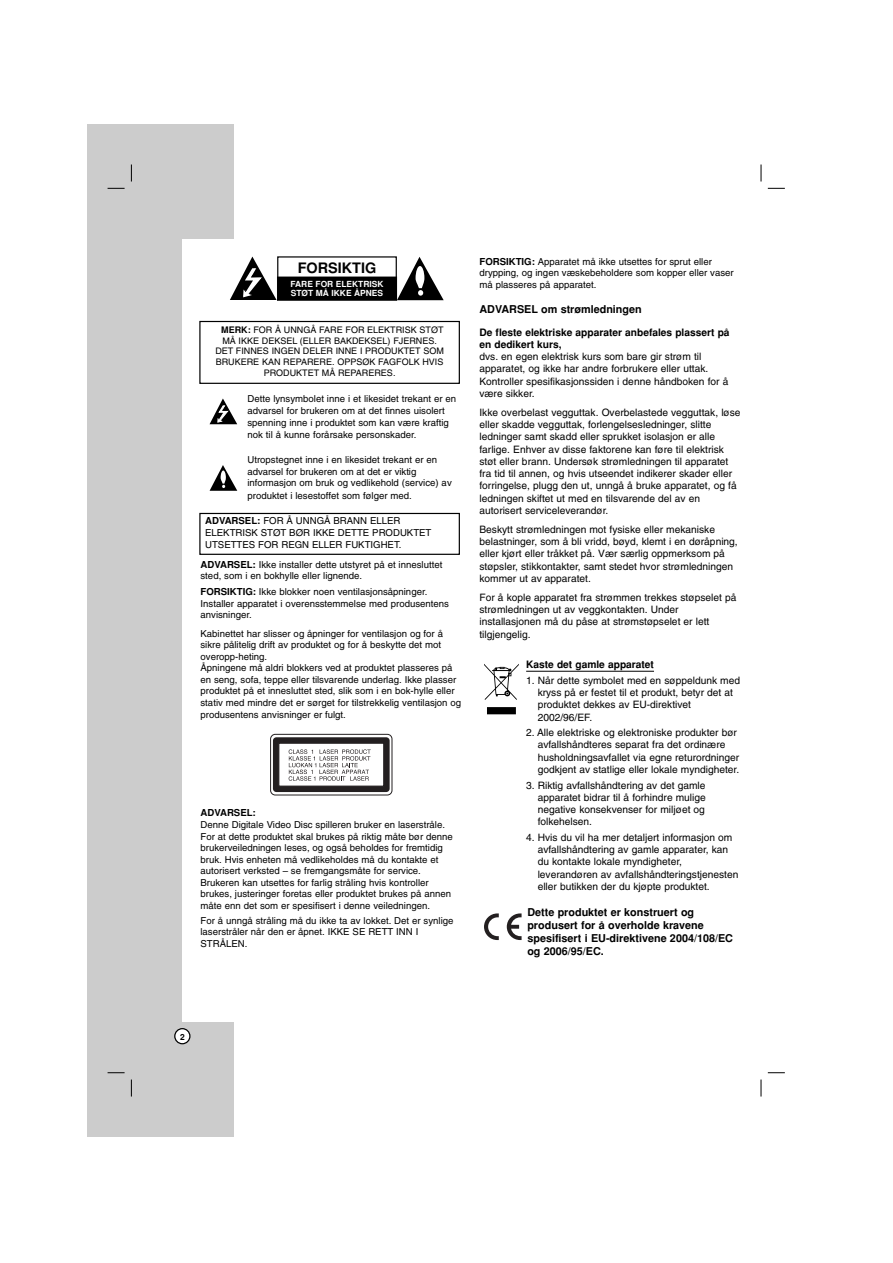
<style>
.page{position:relative;width:893px;height:1263px;background:#fff}
.page>*{position:absolute;margin:0;border:0;box-sizing:border-box;transform-origin:0 0}
.t1{font:700 14.4px "Helvetica";color:#000}
.t2{font:700 10.8px/12.9px "Helvetica";color:#000}
.t3{font:10.2px/12.3px "Helvetica";color:#000}
.t4{font:700 10.2px/12.3px "Helvetica";color:#000}
.t5{font:9.6px/11.6px "Helvetica";color:#000}
.t6{font:700 9.6px "Helvetica";color:#000}
.t7{font:9px "Helvetica";color:#000}
.t8{font:700 8.4px/8.4px "Helvetica";color:#fff}
.t9{font:700 8.4px "Helvetica";color:#000}
.s1{font-weight:700}
</style>
<div class="page">
<div style="left:88px;top:124px;width:146px;height:1013px;background:#ccc"></div>
<svg style="left:174px;top:1028px;width:16px;height:16px"></svg>
<svg style="left:131px;top:1080px;width:1px;height:17px"></svg>
<svg style="left:760px;top:1080px;width:1px;height:17px"></svg>
<svg style="left:108px;top:1072px;width:17px;height:1px"></svg>
<svg style="left:767px;top:1072px;width:17px;height:1px"></svg>
<svg style="left:760px;top:165px;width:1px;height:17px"></svg>
<svg style="left:767px;top:188px;width:17px;height:1px"></svg>
<svg style="left:131px;top:165px;width:1px;height:17px"></svg>
<svg style="left:108px;top:188px;width:17px;height:1px"></svg>
<div style="left:182px;top:240px;width:111px;height:782px;background:#fff"></div>
<hr style="left:526px;top:671px;width:128px;height:1px;background:#000">
<div style="left:270px;top:734px;width:122px;height:61px;background:linear-gradient(to right,#fcfcfc,#f3f3f3);border:1px solid #231f20;border-radius:5px"></div>
<div style="left:273px;top:737px;width:116px;height:55px;background:#231f20;border-radius:3px"></div>
<div style="left:279px;top:743px;width:105px;height:43px;background:#fff;border:1px solid #231f20"></div>
<svg style="left:288px;top:749px;width:82px;height:32px"></svg>
<svg style="left:209px;top:465px;width:28px;height:26px"></svg>
<svg style="left:209px;top:399px;width:28px;height:25px"></svg>
<svg style="left:230px;top:257px;width:46px;height:43px"></svg>
<div style="left:278px;top:277px;width:118px;height:23px;background:#000"></div>
<div style="left:277px;top:277px;width:120px;height:24px;border:1px solid #000"></div>
<svg style="left:397px;top:257px;width:46px;height:43px"></svg>
<div style="left:199px;top:513px;width:261px;height:42px;border:1px solid #000"></div>
<div style="left:199px;top:321px;width:261px;height:63px;border:1px solid #000"></div>
<svg style="left:484px;top:664px;width:35px;height:50px"></svg>
<svg style="left:484px;top:913px;width:15px;height:27px"></svg>
<svg style="left:507px;top:913px;width:14px;height:27px"></svg>
<h1 class="t1" style="left:298px;top:262px;width:80px">FORSIKTIG</h1>
<p class="t8" style="left:290px;top:281px;width:94px">FARE FOR ELEKTRISK<br>STØT MÅ IKKE ÅPNES</p>
<p class="t7" style="left:221px;top:326px;width:224px"><span class="s1">MERK:</span> FOR Å UNNGÅ FARE FOR ELEKTRISK STØT</p>
<p class="t7" style="left:222px;top:337px;width:216px">MÅ IKKE DEKSEL (ELLER BAKDEKSEL) FJERNES.</p>
<p class="t7" style="left:215px;top:348px;width:230px">DET FINNES INGEN DELER INNE I PRODUKTET SOM</p>
<p class="t7" style="left:216px;top:359px;width:229px">BRUKERE KAN REPARERE. OPPSØK FAGFOLK HVIS</p>
<p class="t7" style="left:264px;top:370px;width:133px">PRODUKTET MÅ REPARERES.</p>
<p class="t5" style="left:247px;top:394px;width:210px">Dette lynsymbolet inne i et likesidet trekant er en advarsel for brukeren om at det finnes uisolert spenning inne i produktet som kan være kraftig nok til å kunne forårsake personskader.</p>
<p class="t5" style="left:247px;top:455px;width:206px">Utropstegnet inne i en likesidet trekant er en advarsel for brukeren om at det er viktig informasjon om bruk og vedlikehold (service) av produktet i lesestoffet som følger med.</p>
<p class="t5" style="left:205px;top:516px;width:228px;line-height:12px"><span class="s1">ADVARSEL:</span> FOR Å UNNGÅ BRANN ELLER<br>ELEKTRISK STØT BØR IKKE DETTE PRODUKTET<br>UTSETTES FOR REGN ELLER FUKTIGHET.</p>
<p class="t5" style="left:200px;top:560px;width:243px;line-height:10.9px"><span class="s1">ADVARSEL:</span> Ikke installer dette utstyret på et innesluttet sted, som i en bokhylle eller lignende.</p>
<p class="t5" style="left:200px;top:587px;width:250px"><span class="s1">FORSIKTIG:</span> Ikke blokker noen ventilasjonsåpninger.<br>Installer apparatet i overensstemmelse med produsentens anvisninger.</p>
<p class="t5" style="left:200px;top:628px;width:262px">Kabinettet har slisser og åpninger for ventilasjon og for å sikre pålitelig drift av produktet og for å beskytte det mot overopp-heting.<br>Åpningene må aldri blokkers ved at produktet plasseres på en seng, sofa, teppe eller tilsvarende underlag. Ikke plasser produktet på et innesluttet sted, slik som i en bok-hylle eller stativ med mindre det er sørget for tilstrekkelig ventilasjon og produsentens anvisninger er fulgt.</p>
<p class="t6" style="left:200px;top:810px;width:57px">ADVARSEL:</p>
<p class="t5" style="left:200px;top:820px;width:254px">Denne Digitale Video Disc spilleren bruker en laserstråle.<br>For at dette produktet skal brukes på riktig måte bør denne brukerveiledningen leses, og også beholdes for fremtidig bruk. Hvis enheten må vedlikeholdes må du kontakte et autorisert verksted – se fremgangsmåte for service.<br>Brukeren kan utsettes for farlig stråling hvis kontroller brukes, justeringer foretas eller produktet brukes på annen måte enn det som er spesifisert i denne veiledningen.</p>
<p class="t5" style="left:200px;top:915px;width:254px">For å unngå stråling må du ikke ta av lokket. Det er synlige laserstråler når den er åpnet. IKKE SE RETT INN I<br>STRÅLEN.</p>
<p class="t5" style="left:479px;top:256px;width:256px;line-height:12px"><span class="s1">FORSIKTIG:</span> Apparatet må ikke utsettes for sprut eller drypping, og ingen væskebeholdere som kopper eller vaser må plasseres på apparatet.</p>
<p class="t2" style="left:479px;top:304px;width:164px">ADVARSEL om strømledningen</p>
<p class="t4" style="left:479px;top:327px;width:251px">De fleste elektriske apparater anbefales plassert på en dedikert kurs,</p>
<p class="t3" style="left:479px;top:351px;width:250px">dvs. en egen elektrisk kurs som bare gir strøm til apparatet, og ikke har andre forbrukere eller uttak.<br>Kontroller spesifikasjonssiden i denne håndboken for å være sikker.</p>
<p class="t3" style="left:479px;top:407px;width:263px">Ikke overbelast vegguttak. Overbelastede vegguttak, løse eller skadde vegguttak, forlengelsesledninger, slitte ledninger samt skadd eller sprukket isolasjon er alle farlige. Enhver av disse faktorene kan føre til elektrisk støt eller brann. Undersøk strømledningen til apparatet fra tid til annen, og hvis utseendet indikerer skader eller forringelse, plugg den ut, unngå å bruke apparatet, og få ledningen skiftet ut med en tilsvarende del av en autorisert serviceleverandør.</p>
<p class="t3" style="left:479px;top:524px;width:260px">Beskytt strømledningen mot fysiske eller mekaniske belastninger, som å bli vridd, bøyd, klemt i en døråpning, eller kjørt eller tråkket på. Vær særlig oppmerksom på støpsler, stikkontakter, samt stedet hvor strømledningen kommer ut av apparatet.</p>
<p class="t3" style="left:479px;top:592px;width:258px">For å kople apparatet fra strømmen trekkes støpselet på strømledningen ut av veggkontakten. Under installasjonen må du påse at strømstøpselet er lett tilgjengelig.</p>
<p class="t4" style="left:526px;top:659px;width:129px">Kaste det gamle apparatet</p>
<p class="t3" style="left:537px;top:675px;width:204px;text-indent:-12px">1. Når dette symbolet med en søppeldunk med kryss på er festet til et produkt, betyr det at produktet dekkes av EU-direktivet 2002/96/EF.</p>
<p class="t3" style="left:537px;top:727px;width:203px;text-indent:-12px">2. Alle elektriske og elektroniske produkter bør avfallshåndteres separat fra det ordinære husholdningsavfallet via egne returordninger godkjent av statlige eller lokale myndigheter.</p>
<p class="t3" style="left:537px;top:780px;width:170px;text-align:justify;text-indent:-12px">3. Riktig avfallshåndtering av det gamle apparatet bidrar til å forhindre mulige negative konsekvenser for miljøet og folkehelsen.</p>
<p class="t3" style="left:537px;top:832px;width:202px;text-indent:-12px">4. Hvis du vil ha mer detaljert informasjon om avfallshåndtering av gamle apparater, kan du kontakte lokale myndigheter, leverandøren av avfallshåndteringstjenesten eller butikken der du kjøpte produktet.</p>
<p class="t2" style="left:527px;top:907px;width:207px">Dette produktet er konstruert og produsert for å overholde kravene spesifisert i EU-direktivene 2004/108/EC og 2006/95/EC.</p>
<p class="t9" style="left:180px;top:1034px;width:6px">2</p>
</div>
